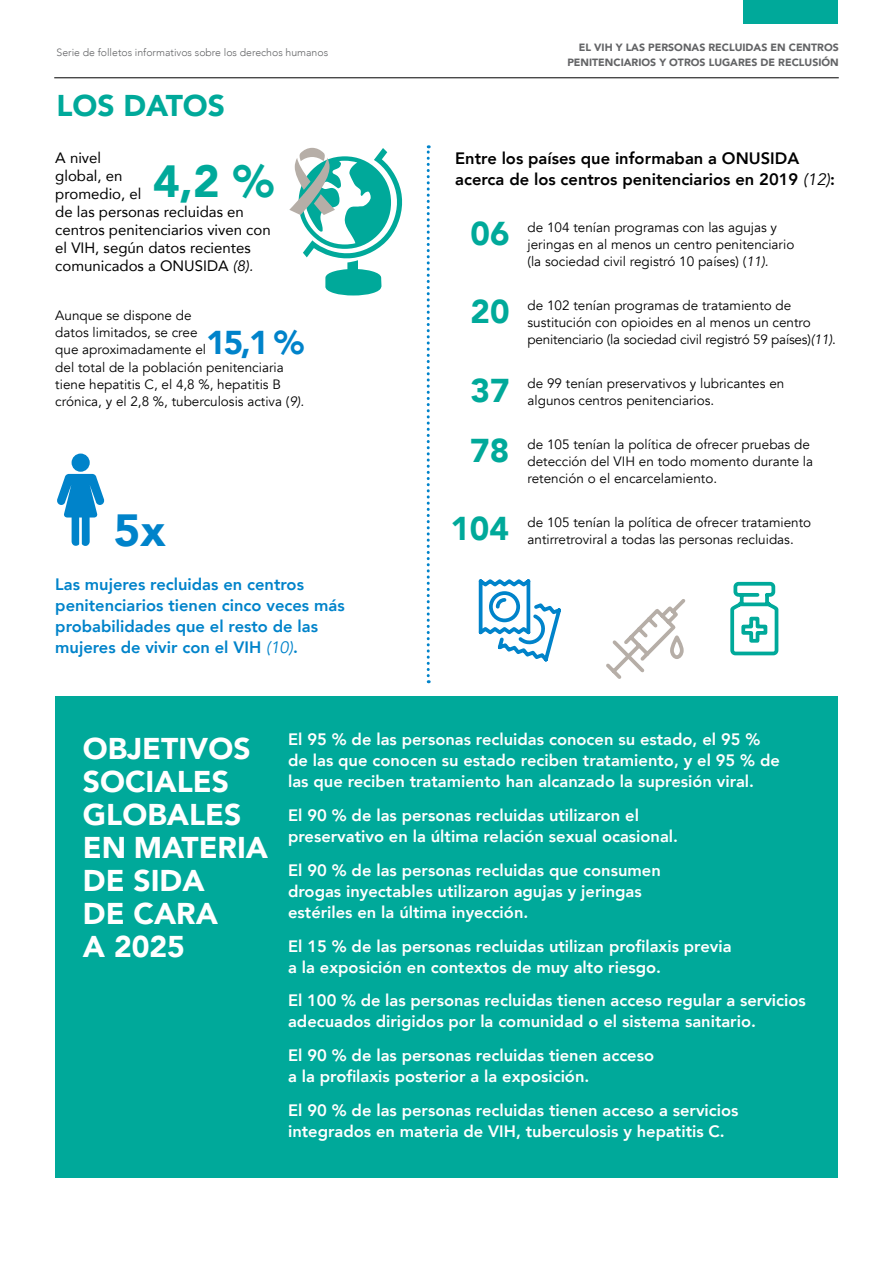
<style>
.page{position:relative;width:893px;height:1263px;background:#fff}
.page>*{position:absolute;margin:0;border:0;box-sizing:border-box;transform-origin:0 0}
.t1{font:900 45px "Avenir";color:#00a99a}
.t2{font:900 45px "Avenir";color:#0083ca}
.t3{font:900 33px "Avenir";color:#00a99a}
.t4{font:900 33px "Avenir";color:#0083ca}
.t5{font:900 30px/33px "Avenir";color:#fff}
.t6{font:900 30px "Avenir";color:#00a99a}
.t7{font:800 16.5px/21px "Avenir";color:#fff}
.t8{font:800 16.5px/21px "Avenir";color:#0083ca}
.t9{font:800 16.5px/21px "Avenir";color:#000}
.t10{font:15px/18px "Avenir";color:#000}
.t11{font:13.5px/17.2px "Avenir";color:#000}
.t12{font:900 10.5px/15px "Avenir";color:#636466;text-align:right}
.t13{font:300 10.5px "Avenir";color:#636466}
.s1{font-style:italic}
.s2{font-weight:400;font-style:italic}
</style>
<div class="page">
<div style="left:743px;top:0;width:95px;height:24px;background:#00a99a"></div>
<div style="left:55px;top:697px;width:783px;height:481px;background:#00a99a"></div>
<svg style="left:427px;top:145px;width:3px;height:538px"></svg>
<svg style="left:289px;top:148px;width:114px;height:147px"></svg>
<hr style="left:54px;top:78px;width:785px;height:1px;background:#000">
<svg style="left:57px;top:453px;width:47px;height:93px"></svg>
<svg style="left:606px;top:599px;width:80px;height:80px"></svg>
<svg style="left:478px;top:579px;width:83px;height:83px"></svg>
<svg style="left:730px;top:581px;width:49px;height:75px"></svg>
<p class="t13" style="left:57px;top:47px;width:273px">Serie de folletos informativos sobre los derechos humanos</p>
<p class="t12" style="left:567px;top:40px;width:273px">EL VIH Y LAS PERSONAS RECLUIDAS EN CENTROS<br>PENITENCIARIOS Y OTROS LUGARES DE RECLUSIÓN</p>
<h3 class="t6" style="left:56px;top:80px;width:170px">LOS DATOS</h3>
<p class="t10" style="left:55px;top:148px;width:217px">A nivel<br>global, en<br>promedio, el<br>de las personas recluidas en centros penitenciarios viven con el VIH, según datos recientes comunicados a ONUSIDA <span class="s1">(8).</span></p>
<h1 class="t1" style="left:153px;top:143px;width:122px">4,2 %</h1>
<p class="t11" style="left:55px;top:307px;width:152px">Aunque se dispone de datos limitados, se cree que aproximadamente el</p>
<h2 class="t4" style="left:206px;top:315px;width:100px">15,1 %</h2>
<p class="t11" style="left:55px;top:359px;width:250px">del total de la población penitenciaria tiene hepatitis C, el 4,8 %, hepatitis B crónica, y el 2,8 %, tuberculosis activa (<span class="s1">9).</span></p>
<h1 class="t2" style="left:114px;top:492px;width:53px">5x</h1>
<p class="t8" style="left:55px;top:573px;width:291px">Las mujeres recluidas en centros penitenciarios tienen cinco veces más probabilidades que el resto de las mujeres de vivir con el VIH <span class="s2">(10)</span>.</p>
<p class="t9" style="left:455px;top:148px;width:381px">Entre los países que informaban a ONUSIDA acerca de los centros penitenciarios en 2019 <span class="s2">(12)</span>:</p>
<p class="t11" style="left:528px;top:219px;width:268px">de 104 tenían programas con las agujas y jeringas en al menos un centro penitenciario (la sociedad civil registró 10 países) (<span class="s1">11).</span></p>
<h2 class="t3" style="left:471px;top:205px;width:41px">06</h2>
<h2 class="t3" style="left:471px;top:283px;width:41px">20</h2>
<p class="t11" style="left:528px;top:297px;width:310px">de 102 tenían programas de tratamiento de sustitución con opioides en al menos un centro penitenciario (la sociedad civil registró 59 países)<span class="s1">(11)</span>.</p>
<h2 class="t3" style="left:471px;top:362px;width:41px">37</h2>
<h2 class="t3" style="left:470px;top:422px;width:41px">78</h2>
<p class="t11" style="left:528px;top:375px;width:258px">de 99 tenían preservativos y lubricantes en</p>
<p class="t11" style="left:528px;top:392px;width:188px">algunos centros penitenciarios.</p>
<p class="t11" style="left:528px;top:436px;width:287px">de 105 tenían la política de ofrecer pruebas de detección del VIH en todo momento durante la retención o el encarcelamiento.</p>
<h2 class="t3" style="left:450px;top:500px;width:60px">104</h2>
<p class="t11" style="left:528px;top:514px;width:285px">de 105 tenían la política de ofrecer tratamiento</p>
<p class="t11" style="left:528px;top:531px;width:268px">antirretroviral a todas las personas recluidas.</p>
<h3 class="t5" style="left:83px;top:731px;width:187px">OBJETIVOS<br>SOCIALES<br>GLOBALES<br>EN MATERIA<br>DE SIDA<br>DE CARA<br>A 2025</h3>
<p class="t7" style="left:288px;top:729px;width:493px">El 95 % de las personas recluidas conocen su estado, el 95 % de las que conocen su estado reciben tratamiento, y el 95 % de las que reciben tratamiento han alcanzado la supresión viral.</p>
<p class="t7" style="left:288px;top:805px;width:391px">El 90 % de las personas recluidas utilizaron el preservativo en la última relación sexual ocasional.</p>
<p class="t7" style="left:288px;top:860px;width:374px">El 90 % de las personas recluidas que consumen drogas inyectables utilizaron agujas y jeringas estériles en la última inyección.</p>
<p class="t7" style="left:288px;top:935px;width:445px">El 15 % de las personas recluidas utilizan profilaxis previa a la exposición en contextos de muy alto riesgo.</p>
<p class="t7" style="left:288px;top:990px;width:519px">El 100 % de las personas recluidas tienen acceso regular a servicios adecuados dirigidos por la comunidad o el sistema sanitario.</p>
<p class="t7" style="left:288px;top:1045px;width:368px">El 90 % de las personas recluidas tienen acceso a la profilaxis posterior a la exposición.</p>
<p class="t7" style="left:288px;top:1100px;width:452px">El 90 % de las personas recluidas tienen acceso a servicios integrados en materia de VIH, tuberculosis y hepatitis C.</p>
</div>
